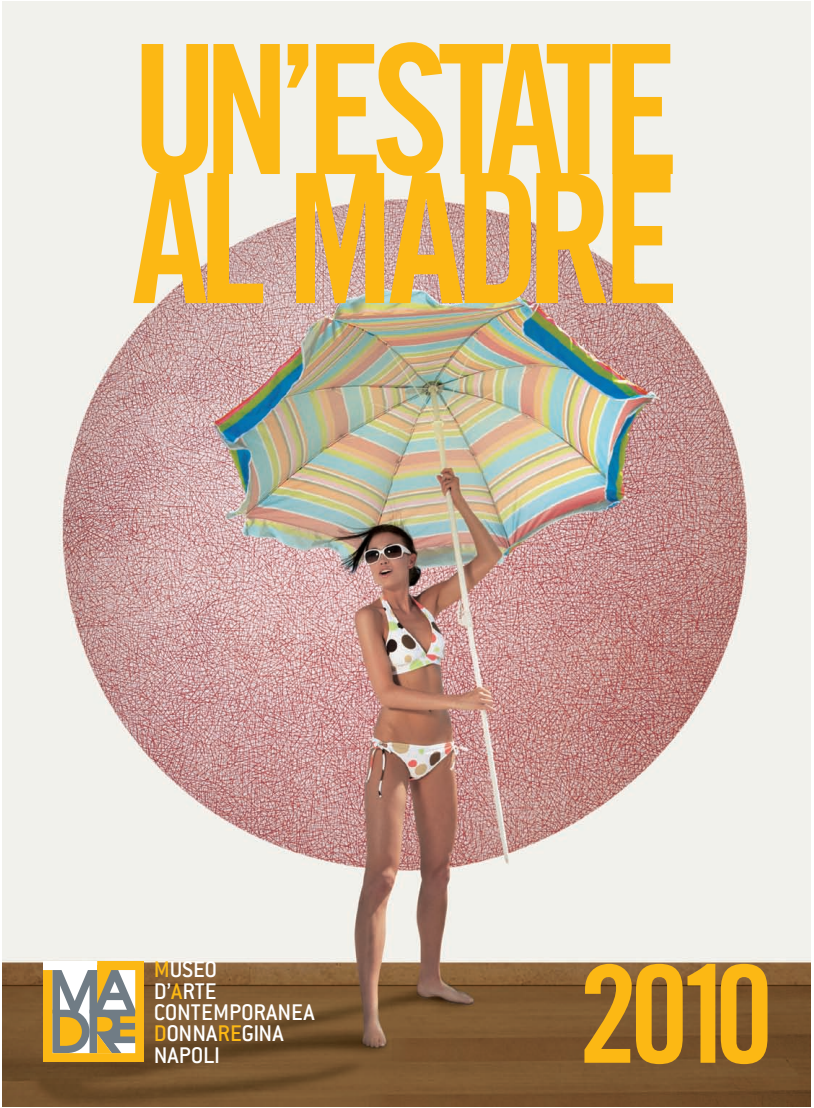
<style>
.page{position:relative;width:814px;height:1108px;background:#fff}
.page>*{position:absolute;margin:0;border:0;box-sizing:border-box;transform-origin:0 0}
.t1{font:180px/129px "Trade Gothic Bold Cond Twenty";letter-spacing:-.065em;color:#fcb814}
.t2{font:135.15px "Trade Gothic Bold Cond Twenty";color:#fcb814}
.t3{font:500 24.9px/21.3px "Conduit ITC";color:#fff}
.s1{color:#fcb814}
</style>
<div class="page">
<img style="left:2px;top:1px;width:809px;height:1106px">
<h1 class="t1" style="left:131px;top:60px;width:550px">UN’ESTATE<br>AL MADRE</h1>
<p class="t3" style="left:154px;top:961px;width:162px"><span class="s1">M</span>USEO<br>D’<span class="s1">A</span>RTE<br>CONTEMPORANEA<br><span class="s1">D</span>ONNA<span class="s1">RE</span>GINA<br>NAPOLI</p>
<h2 class="t2" style="left:578px;top:965px;width:196px">2010</h2>
</div>
